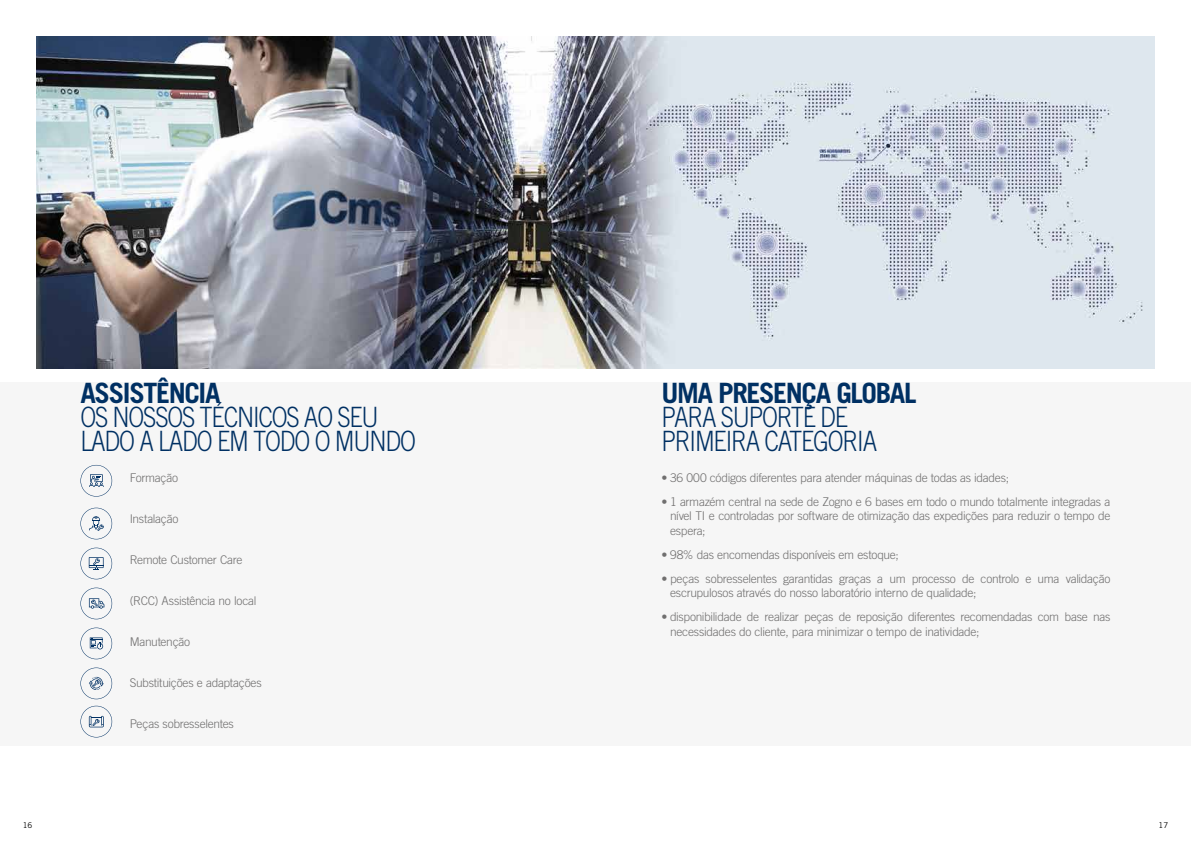
<style>
.page{position:relative;width:1191px;height:842px;background:#fff}
.page>*{position:absolute;margin:0;border:0;box-sizing:border-box;transform-origin:0 0}
.t1{font:300 28px/24px "Trade Gothic LT Std";letter-spacing:-.05em;color:#003063;scale:.85 1}
.t2{font:700 28px "Trade Gothic LT Std";letter-spacing:-.05em;color:#003063}
.t3{font:300 12px/14.4px "Trade Gothic LT Std";letter-spacing:-.025em;color:#706f6f}
.t4{font:8px "Trade Gothic LT Std";color:#000}
</style>
<div class="page">
<div style="left:0;top:382px;width:1191px;height:364px;background:#f6f6f6"></div>
<svg style="left:80px;top:465px;width:32px;height:32px"></svg>
<svg style="left:80px;top:628px;width:32px;height:31px"></svg>
<svg style="left:80px;top:706px;width:32px;height:31px"></svg>
<svg style="left:80px;top:508px;width:32px;height:31px"></svg>
<svg style="left:80px;top:588px;width:32px;height:31px"></svg>
<svg style="left:80px;top:668px;width:32px;height:31px"></svg>
<svg style="left:80px;top:548px;width:32px;height:31px"></svg>
<img style="left:36px;top:36px;width:1119px;height:333px">
<h1 class="t2" style="left:80px;top:375px;width:142px">ASSISTÊNCIA</h1>
<h1 class="t1" style="left:80px;top:404px;width:396px">OS NOSSOS TÉCNICOS AO SEU<br>LADO A LADO EM TODO O MUNDO</h1>
<p class="t3" style="left:130px;top:470px;width:50px">Formação</p>
<p class="t3" style="left:130px;top:511px;width:50px">Instalação</p>
<p class="t3" style="left:130px;top:552px;width:114px">Remote Customer Care</p>
<p class="t3" style="left:130px;top:593px;width:128px">(RCC) Assistência no local</p>
<p class="t3" style="left:130px;top:634px;width:62px">Manutenção</p>
<p class="t3" style="left:130px;top:675px;width:134px">Substituições e adaptações</p>
<p class="t3" style="left:130px;top:716px;width:106px">Peças sobresselentes</p>
<h1 class="t2" style="left:661px;top:375px;width:256px">UMA PRESENÇA GLOBAL</h1>
<h1 class="t1" style="left:661px;top:404px;width:255px">PARA SUPORTE DE<br>PRIMEIRA CATEGORIA</h1>
<p class="t3" style="left:661px;top:470px;width:349px">• 36 000 códigos diferentes para atender máquinas de todas as idades;</p>
<p class="t3" style="left:670px;top:494px;width:442px;text-align:justify;text-indent:-9px">• 1 armazém central na sede de Zogno e 6 bases em todo o mundo totalmente integradas a nível TI e controladas por software de otimização das expedições para reduzir o tempo de espera;</p>
<p class="t3" style="left:661px;top:547px;width:239px">• 98% das encomendas disponíveis em estoque;</p>
<p class="t3" style="left:670px;top:571px;width:442px;text-indent:-9px">• peças sobresselentes garantidas graças a um processo de controlo e uma validação escrupulosos através do nosso laboratório interno de qualidade;</p>
<p class="t3" style="left:670px;top:609px;width:442px;text-indent:-9px">• disponibilidade de realizar peças de reposição diferentes recomendadas com base nas necessidades do cliente, para minimizar o tempo de inatividade;</p>
<p class="t4" style="left:23px;top:820px;width:11px">16</p>
<p class="t4" style="left:1158px;top:820px;width:11px">17</p>
</div>
